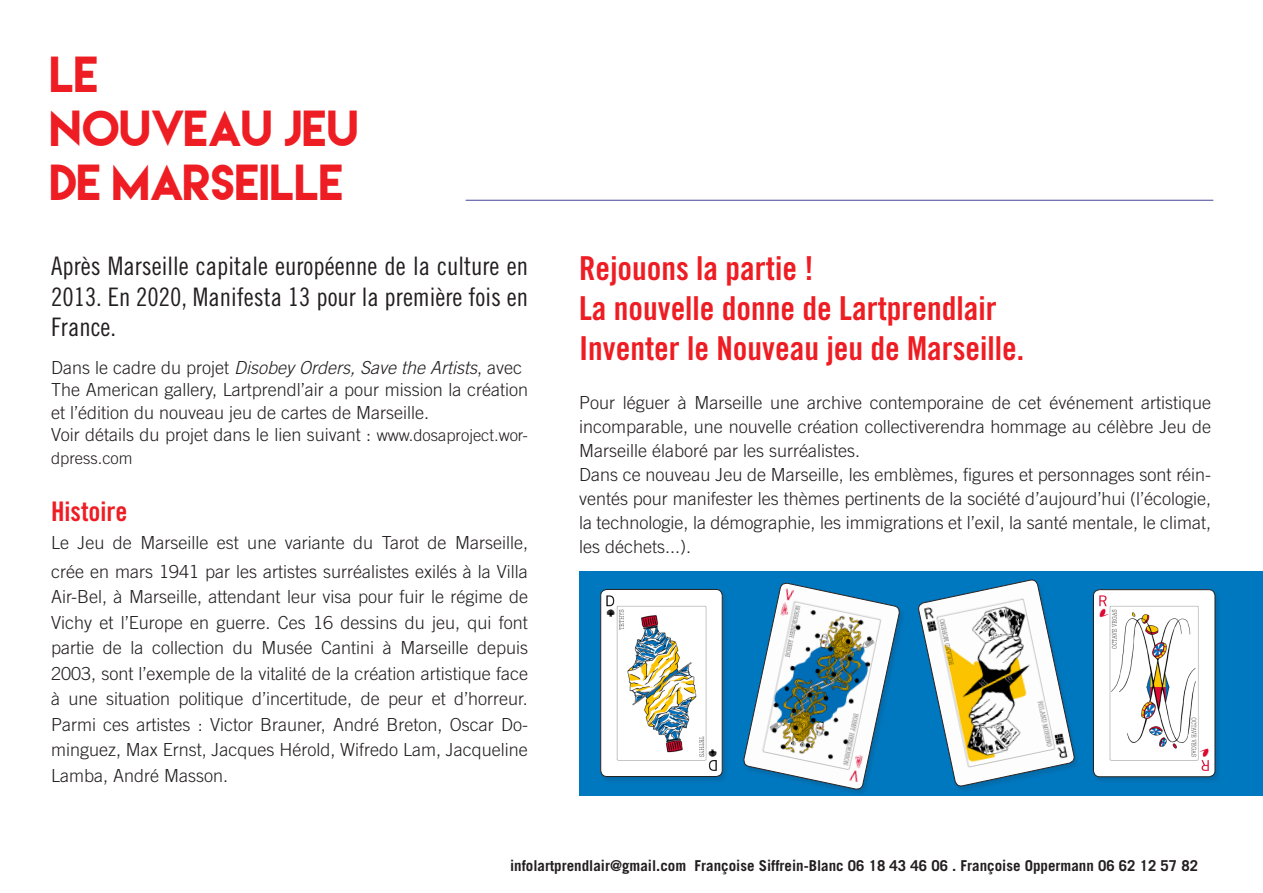
<style>
.page{position:relative;width:1263px;height:893px;background:#fff}
.page>*{position:absolute;margin:0;border:0;box-sizing:border-box;transform-origin:0 0}
.t1{font:45px/54px "Lemon Milk";color:#ee1d23}
.t2{font:33px "Trade Gothic Bold Cond Twenty";color:#ee1d23}
.t3{font:27px "Trade Gothic Bold Cond Twenty";color:#ee1d23}
.t4{font:25.5px/30.6px "Trade Gothic Cond Eighteen";color:#231f20;text-align:justify}
.t5{font:300 18px/25.5px "Trade Gothic";color:#231f20;text-align:justify}
.t6{font:italic 300 18px "Trade Gothic";color:#231f20}
.t7{font:300 16.5px "Trade Gothic";color:#231f20}
.t8{font:700 15px "Trade Gothic";color:#231f20}
.s1{font-style:normal}
.s2{font-size:16.5px}
</style>
<div class="page">
<div style="left:579px;top:571px;width:684px;height:224px;background:#0078c0"></div>
<hr style="left:466px;top:200px;width:747px;height:1px;background:#44449c">
<div style="left:599px;top:589px;width:130px;height:195px;background:#231f20;opacity:.15"></div>
<img style="left:601px;top:589px;width:121px;height:187px">
<div style="left:601px;top:589px;width:121px;height:188px;border:1px solid #231f20;border-radius:6px"></div>
<div style="left:742px;top:583px;width:163px;height:214px;background:#0078c0"></div>
<svg style="left:743px;top:582px;width:157px;height:208px"></svg>
<div style="left:1092px;top:590px;width:129px;height:195px;background:#231f20;opacity:.15"></div>
<img style="left:1093px;top:590px;width:122px;height:187px">
<div style="left:1093px;top:590px;width:122px;height:187px;border:1px solid #231f20;border-radius:6px"></div>
<svg style="left:918px;top:579px;width:157px;height:208px"></svg>
<p class="t1" style="left:51px;top:47px;width:50px">LE</p>
<p class="t1" style="left:51px;top:101px;width:310px">NOUVEAU JEU<br>DE MARSEILLE</p>
<p class="t4" style="left:51px;top:250px;width:478px">Après Marseille capitale européenne de la culture en 2013. En 2020, Manifesta 13 pour la première fois en France.</p>
<p class="t6" style="left:51px;top:357px;width:473px"><span class="s1">Dans le cadre du projet</span> Disobey Orders, Save the Artists<span class="s1">, avec</span></p>
<p class="t5" style="left:51px;top:378px;width:478px;line-height:22.5px">The American gallery, Lartprendl’air a pour mission la création et l’édition du nouveau jeu de cartes de Marseille.</p>
<p class="t5" style="left:51px;top:422px;width:478px">Voir détails du projet dans le lien suivant : <span class="s2">www.dosaproject.wor-</span></p>
<p class="t7" style="left:51px;top:448px;width:83px">dpress.com</p>
<p class="t3" style="left:51px;top:495px;width:78px">Histoire</p>
<p class="t5" style="left:51px;top:528px;width:478px;line-height:28.5px">Le Jeu de Marseille est une variante du Tarot de Marseille, crée en mars 1941 par les artistes surréalistes exilés à la Villa</p>
<p class="t5" style="left:51px;top:584px;width:478px">Air-Bel, à Marseille, attendant leur visa pour fuir le régime de Vichy et l’Europe en guerre. Ces 16 dessins du jeu, qui font partie de la collection du Musée Cantini à Marseille depuis 2003, sont l’exemple de la vitalité de la création artistique face à une situation politique d’incertitude, de peur et d’horreur.</p>
<p class="t5" style="left:51px;top:711px;width:478px">Parmi ces artistes : Victor Brauner, André Breton, Oscar Do&shy;minguez, Max Ernst, Jacques Hérold, Wifredo Lam, Jacqueline Lamba, André Masson.</p>
<p class="t2" style="left:579px;top:249px;width:236px">Rejouons la partie !</p>
<p class="t2" style="left:579px;top:288px;width:419px">La nouvelle donne de Lartprendlair</p>
<p class="t2" style="left:579px;top:328px;width:447px">Inventer le Nouveau jeu de Marseille.</p>
<p class="t5" style="left:579px;top:391px;width:634px;line-height:24px">Pour léguer à Marseille une archive contemporaine de cet événement artistique incomparable, une nouvelle création collectiverendra hommage au célèbre Jeu de Marseille élaboré par les surréalistes.</p>
<p class="t5" style="left:579px;top:463px;width:634px;line-height:24px">Dans ce nouveau Jeu de Marseille, les emblèmes, figures et personnages sont réin&shy;ventés pour manifester les thèmes pertinents de la société d’aujourd’hui (l’écologie, la technologie, la démographie, les immigrations et l’exil, la santé mentale, le climat, les déchets...).</p>
<p class="t8" style="left:510px;top:856px;width:690px">infolartprendlair@gmail.com Françoise Siffrein-Blanc 06 18 43 46 06 . Françoise Oppermann 06 62 12 57 82</p>
</div>
